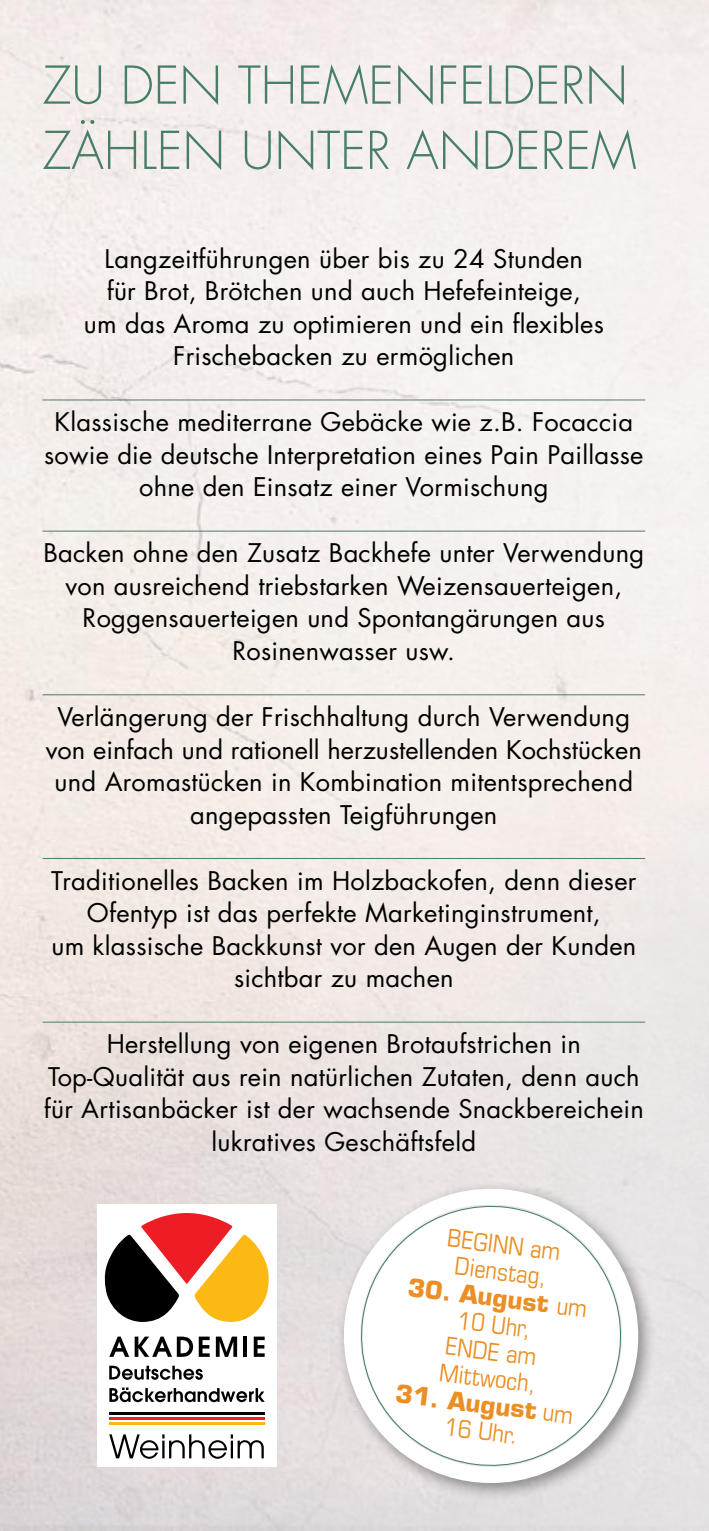
<style>
.page{position:relative;width:709px;height:1531px;background:#fff}
.page>*{position:absolute;margin:0;border:0;box-sizing:border-box;transform-origin:0 0}
.t1{font:300 50.75px/65.2px "Futura";color:#477e69}
.t2{font:25px/32.5px "Futura";letter-spacing:.01em;color:#000;text-align:center}
.t3{font:condensed 24.5px/26.8px "Eurostile";color:#eb8e23;text-align:center}
.t4{font:700 24.5px/26.8px "Eurostile";color:#eb8e23;text-align:center}
.s1{font-weight:700;font-stretch:normal}
.s2{font-weight:400;font-stretch:condensed}
</style>
<div class="page">
<div style="left:335px;top:1180px;width:322px;height:321px;background:#e4e1e2"></div>
<svg style="left:335px;top:1180px;width:312px;height:312px"></svg>
<svg style="left:353px;top:1197px;width:276px;height:276px;background:#f7f7f7"></svg>
<hr style="left:43px;top:399px;width:602px;height:1px;background:#477e69">
<hr style="left:43px;top:531px;width:602px;height:1px;background:#477e69">
<hr style="left:43px;top:694px;width:602px;height:1px;background:#477e69">
<hr style="left:43px;top:858px;width:602px;height:1px;background:#477e69">
<hr style="left:43px;top:1021px;width:602px;height:1px;background:#477e69">
<hr style="left:109px;top:1422px;width:156px;height:2px;background:#fdb913">
<hr style="left:109px;top:1417px;width:156px;height:2px;background:#ed1d24">
<hr style="left:109px;top:1412px;width:156px;height:2px;background:#000">
<svg style="left:104px;top:1213px;width:165px;height:109px"></svg>
<svg style="left:109px;top:1434px;width:155px;height:25px"></svg>
<svg style="left:109px;top:1336px;width:20px;height:21px"></svg>
<svg style="left:135px;top:1336px;width:58px;height:21px"></svg>
<svg style="left:199px;top:1336px;width:11px;height:21px"></svg>
<svg style="left:216px;top:1336px;width:21px;height:21px"></svg>
<hr style="left:243px;top:1336px;width:4px;height:21px;background:#000">
<svg style="left:254px;top:1336px;width:11px;height:21px"></svg>
<svg style="left:109px;top:1365px;width:94px;height:15px"></svg>
<svg style="left:109px;top:1387px;width:156px;height:15px"></svg>
<h1 class="t1" style="left:43px;top:53px;width:595px">ZU DEN THEMENFELDERN<br>ZÄHLEN UNTER ANDEREM</h1>
<p class="t2" style="left:84px;top:242px;width:521px">Langzeitführungen über bis zu 24 stunden<br>für Brot, Brötchen und auch Hefefeinteige,<br>um das aroma zu optimieren und ein flexibles Frischebacken zu ermöglichen</p>
<p class="t2" style="left:44px;top:405px;width:601px">klassische mediterrane Gebäcke wie z.B. Focaccia sowie die deutsche Interpretation eines Pain Paillasse ohne den Einsatz einer Vormischung</p>
<p class="t2" style="left:43px;top:537px;width:602px">Backen ohne den Zusatz Backhefe unter Verwendung von ausreichend triebstarken Weizensauerteigen, Roggensauerteigen und spontangärungen aus Rosinenwasser usw.</p>
<p class="t2" style="left:46px;top:700px;width:597px">Verlängerung der Frischhaltung durch Verwendung von einfach und rationell herzustellenden kochstücken und aromastücken in kombination mitentsprechend angepassten teigführungen</p>
<p class="t2" style="left:51px;top:864px;width:586px">traditionelles Backen im Holzbackofen, denn dieser Ofentyp ist das perfekte Marketinginstrument,<br>um klassische Backkunst vor den augen der kunden sichtbar zu machen</p>
<p class="t2" style="left:44px;top:1027px;width:601px">Herstellung von eigenen Brotaufstrichen in top-Qualität aus rein natürlichen Zutaten, denn auch für artisanbäcker ist der wachsende snackbereichein lukratives Geschäftsfeld</p>
<p class="t3" style="left:449px;top:1224px;width:115px;rotate:7deg">Beginn am<br>Dienstag,</p>
<p class="t3" style="left:409px;top:1273px;width:182px;rotate:7deg"><span class="s1">30. August</span> um<br>10 Uhr,<br>enDe am<br>Mittwoch,</p>
<p class="t4" style="left:397px;top:1380px;width:180px;rotate:7deg">31. August <span class="s2">um<br>16 Uhr.</span></p>
</div>
